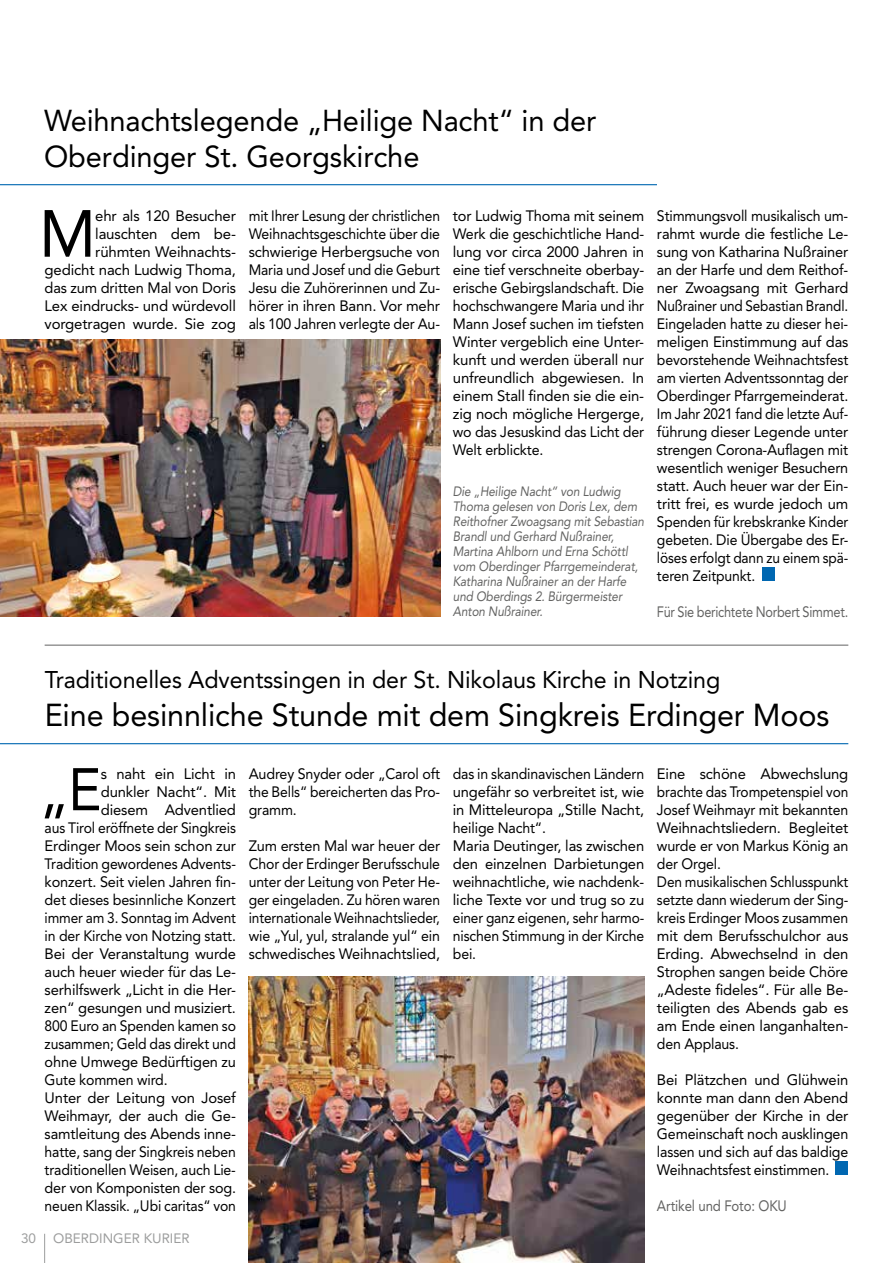
<style>
.page{position:relative;width:893px;height:1263px;background:#fff}
.page>*{position:absolute;margin:0;border:0;box-sizing:border-box;transform-origin:0 0}
.t1{font:65.85px "Avenir LT Std";color:#000;scale:.95 1}
.t2{font:59.4px "Avenir LT Std";color:#000;scale:.94 1}
.t3{font:31.5px "Avenir LT Std";letter-spacing:-.005em;color:#000}
.t4{font:30px/35.8px "Avenir LT Std";letter-spacing:-.005em;color:#000}
.t5{font:24px "Avenir LT Std";letter-spacing:-.005em;color:#000}
.t6{font:15px/18px "Avenir LT Std";letter-spacing:-.01em;color:#000;text-align:justify}
.t7{font:15px/18px "Avenir LT Std";letter-spacing:-.01em;color:#000;text-align:justify;scale:.94 1}
.t8{font:15px/18px "Avenir LT Std";letter-spacing:-.01em;color:#000;text-align:justify;scale:.92 1}
.t9{font:15px "Avenir LT Std";letter-spacing:-.01em;color:#000;scale:.93 1}
.t10{font:15px/18px "Avenir LT Std";letter-spacing:-.01em;color:#000;text-align:justify;scale:.95 1}
.t11{font:15px "Avenir LT Std";letter-spacing:-.01em;color:#000;scale:.96 1}
.t12{font:15px "Avenir LT Std";letter-spacing:-.02em;color:#636362;scale:.85 1}
.t13{font:15px "Avenir LT Std";letter-spacing:-.01em;color:#000;scale:.91 1}
.t14{font:15px "Avenir LT Std";letter-spacing:-.02em;color:#636362;scale:.88 1}
.t15{font:italic 13.5px/15px "Avenir LT Std";letter-spacing:-.01em;color:#636362;scale:.88 1}
.t16{font:13.5px "Avenir LT Std";color:#9c9d9d}
</style>
<div class="page">
<img style="left:0;top:339px;width:440px;height:278px">
<hr style="left:0;top:184px;width:657px;height:1px;background:#0067b1">
<div style="left:762px;top:568px;width:13px;height:13px;background:#0067b1"></div>
<hr style="left:45px;top:645px;width:803px;height:1px;background:#636362">
<hr style="left:0;top:743px;width:848px;height:1px;background:#0067b1">
<div style="left:835px;top:1162px;width:13px;height:13px;background:#0067b1"></div>
<img style="left:249px;top:977px;width:395px;height:286px">
<svg style="left:44px;top:1234px;width:1px;height:29px"></svg>
<h3 class="t4" style="left:44px;top:103px;width:554px">Weihnachtslegende „Heilige Nacht“ in der<br>Oberdinger St. Georgskirche</h3>
<p class="t6" style="left:45px;top:207px;width:193px;text-align:right">ehr als 120 Besucher lauschten dem be&shy;rühmten Weihnachts&shy;gedicht nach Ludwig Thoma, das zum dritten Mal von Doris<br>Lex eindrucks- und würdevoll vorgetragen wurde. Sie zog</p>
<p class="t8" style="left:249px;top:207px;width:209px">mit Ihrer Lesung der christlichen Weihnachtsgeschichte über die schwierige Herbergsuche von Maria und Josef und die Geburt Jesu die Zuhörerinnen und Zu&shy;hörer in ihren Bann. Vor mehr als 100 Jahren verlegte der Au-</p>
<p class="t6" style="left:453px;top:207px;width:193px">tor Ludwig Thoma mit seinem Werk die geschichtliche Hand&shy;lung vor circa 2000 Jahren in eine tief verschneite oberbay&shy;erische Gebirgslandschaft. Die hochschwangere Maria und ihr Mann Josef suchen im tiefsten Winter vergeblich eine Unter&shy;kunft und werden überall nur unfreundlich abgewiesen. In einem Stall finden sie die ein&shy;zig noch mögliche Hergerge, wo das Jesuskind das Licht der Welt erblickte.</p>
<p class="t7" style="left:657px;top:207px;width:205px">Stimmungsvoll musikalisch um&shy;rahmt wurde die festliche Le&shy;sung von Katharina Nußrainer an der Harfe und dem Reithof&shy;ner Zwoagsang mit Gerhard Nußrainer und Sebastian Brandl.<br>Eingeladen hatte zu dieser hei&shy;meligen Einstimmung auf das bevorstehende Weihnachtsfest am vierten Adventssonntag der Oberdinger Pfarrgemeinderat.<br>Im Jahr 2021 fand die letzte Auf&shy;führung dieser Legende unter strengen Corona-Auflagen mit wesentlich weniger Besuchern statt. Auch heuer war der Ein&shy;tritt frei, es wurde jedoch um Spenden für krebskranke Kinder gebeten. Die Übergabe des Er&shy;löses erfolgt dann zu einem spä&shy;teren Zeitpunkt.</p>
<p class="t12" style="left:657px;top:603px;width:227px">Für Sie berichtete Norbert Simmet.</p>
<h1 class="t1" style="left:39px;top:196px;width:61px">M</h1>
<p class="t15" style="left:453px;top:484px;width:219px">Die „Heilige Nacht“ von Ludwig<br>Thoma gelesen von Doris Lex, dem<br>Reithofner Zwoagsang mit Sebastian<br>Brandl und Gerhard Nußrainer,<br>Martina Ahlborn und Erna Schöttl vom Oberdinger Pfarrgemeinderat,<br>Katharina Nußrainer an der Harfe und Oberdings 2. Bürgermeister<br>Anton Nußrainer.</p>
<h3 class="t5" style="left:45px;top:666px;width:677px">Traditionelles Adventssingen in der St. Nikolaus Kirche in Notzing</h3>
<h3 class="t3" style="left:45px;top:697px;width:786px">Eine besinnliche Stunde mit dem Singkreis Erdinger Moos</h3>
<h2 class="t2" style="left:40px;top:755px;width:67px">„E</h2>
<p class="t6" style="left:101px;top:765px;width:137px">s naht ein Licht in</p>
<p class="t10" style="left:249px;top:765px;width:203px">Audrey Snyder oder „Carol oft the Bells“ bereicherten das Pro&shy;gramm.</p>
<p class="t6" style="left:249px;top:837px;width:193px">Zum ersten Mal war heuer der Chor der Erdinger Berufsschule unter der Leitung von Peter He&shy;ger eingeladen. Zu hören waren internationale Weihnachtslieder, wie „Yul, yul, stralande yul“ ein schwedisches Weihnachtslied,</p>
<p class="t7" style="left:453px;top:765px;width:205px;text-align:left">das in skandinavischen Ländern ungefähr so verbreitet ist, wie in Mitteleuropa „Stille Nacht, heilige Nacht“.<br>Maria Deutinger, las zwischen den einzelnen Darbietungen weihnachtliche, wie nachdenk&shy;liche Texte vor und trug so zu einer ganz eigenen, sehr harmo&shy;nischen Stimmung in der Kirche bei.</p>
<p class="t6" style="left:657px;top:765px;width:193px;text-align:left">Eine schöne Abwechslung brachte das Trompetenspiel von<br>Josef Weihmayr mit bekannten<br>Weihnachtsliedern. Begleitet wurde er von Markus König an der Orgel.<br>Den musikalischen Schlusspunkt setzte dann wiederum der Sing&shy;kreis Erdinger Moos zusammen mit dem Berufsschulchor aus<br>Erding. Abwechselnd in den<br>Strophen sangen beide Chöre „Adeste fideles“. Für alle Be&shy;teiligten des Abends gab es am Ende einen langanhalten&shy;den Applaus.</p>
<p class="t6" style="left:657px;top:1071px;width:193px">Bei Plätzchen und Glühwein konnte man dann den Abend gegenüber der Kirche in der Gemeinschaft noch ausklingen lassen und sich auf das baldige Weihnachtsfest einstimmen.</p>
<p class="t14" style="left:657px;top:1197px;width:149px">Artikel und Foto: OKU</p>
<p class="t6" style="left:101px;top:783px;width:137px">dunkler Nacht“. Mit</p>
<p class="t6" style="left:101px;top:801px;width:137px">diesem Adventlied</p>
<p class="t9" style="left:45px;top:819px;width:207px">aus Tirol eröffnete der Singkreis</p>
<p class="t6" style="left:45px;top:837px;width:193px">Erdinger Moos sein schon zur</p>
<p class="t9" style="left:45px;top:855px;width:207px">Tradition gewordenes Advents-</p>
<p class="t6" style="left:45px;top:873px;width:193px">konzert. Seit vielen Jahren fin-</p>
<p class="t11" style="left:45px;top:891px;width:201px">det dieses besinnliche Konzert</p>
<p class="t13" style="left:45px;top:909px;width:212px">immer am 3. Sonntag im Advent</p>
<p class="t7" style="left:45px;top:927px;width:205px">in der Kirche von Notzing statt.</p>
<p class="t6" style="left:45px;top:945px;width:193px">Bei der Veranstaltung wurde</p>
<p class="t6" style="left:45px;top:963px;width:193px">auch heuer wieder für das Le-</p>
<p class="t6" style="left:45px;top:981px;width:193px">serhilfswerk „Licht in die Her-</p>
<p class="t6" style="left:45px;top:999px;width:193px">zen“ gesungen und musiziert.</p>
<p class="t9" style="left:45px;top:1017px;width:207px">800 Euro an Spenden kamen so</p>
<p class="t9" style="left:45px;top:1035px;width:207px">zusammen; Geld das direkt und</p>
<p class="t6" style="left:45px;top:1053px;width:193px">ohne Umwege Bedürftigen zu</p>
<p class="t7" style="left:45px;top:1071px;width:132px">Gute kommen wird.</p>
<p class="t6" style="left:45px;top:1089px;width:193px">Unter der Leitung von Josef</p>
<p class="t6" style="left:45px;top:1107px;width:193px">Weihmayr, der auch die Ge-</p>
<p class="t6" style="left:45px;top:1125px;width:193px">samtleitung des Abends inne-</p>
<p class="t9" style="left:45px;top:1143px;width:207px">hatte, sang der Singkreis neben</p>
<p class="t7" style="left:45px;top:1161px;width:205px">traditionellen Weisen, auch Lie-</p>
<p class="t11" style="left:45px;top:1179px;width:201px">der von Komponisten der sog.</p>
<p class="t9" style="left:45px;top:1197px;width:207px">neuen Klassik. „Ubi caritas“ von</p>
<p class="t16" style="left:21px;top:1231px;width:17px">30</p>
<p class="t16" style="left:53px;top:1231px;width:138px">OBERDINGER KURIER</p>
</div>
